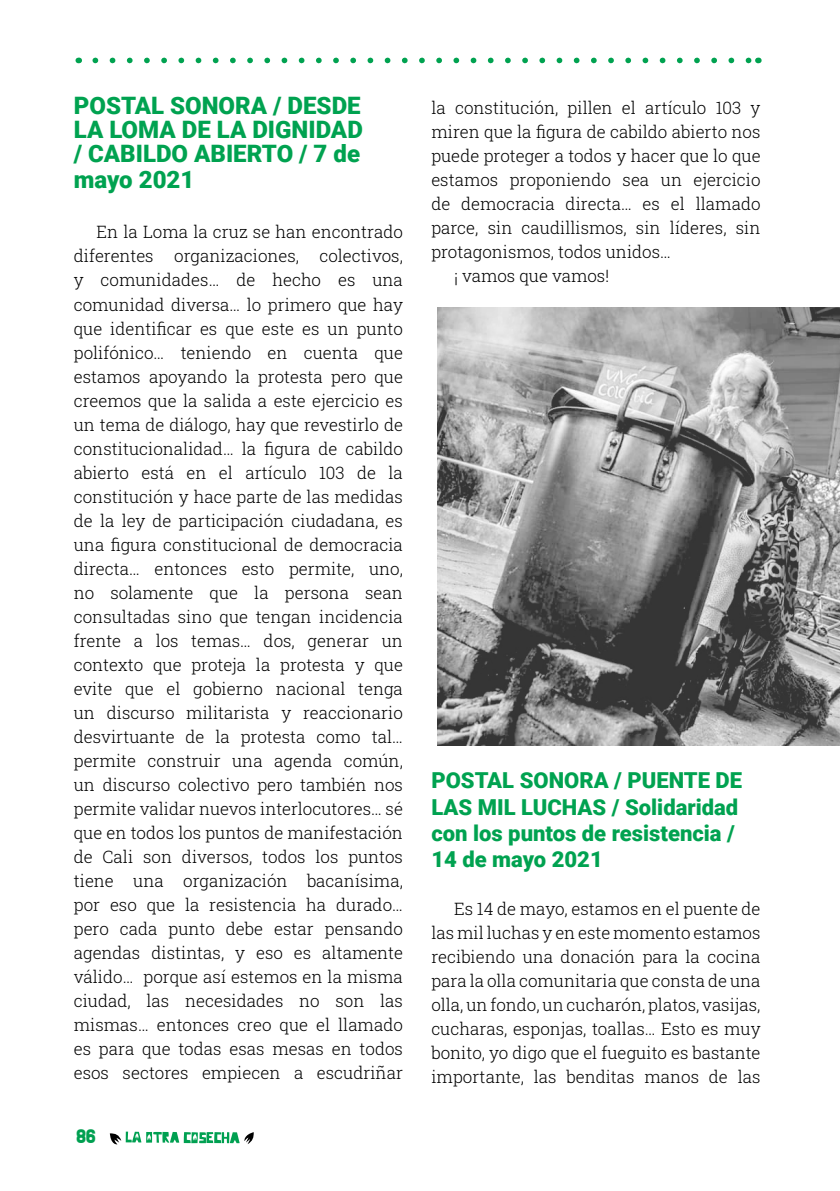
<style>
.page{position:relative;width:840px;height:1191px;background:#fff}
.page>*{position:absolute;margin:0;border:0;box-sizing:border-box;transform-origin:0 0}
.t1{font:900 24px/24.6px "Roboto";color:#00a250;text-align:justify}
.t2{font:900 22px/26px "Roboto";color:#00a250}
.t3{font:20px "The 27 Club";color:#00a051}
.t4{font:300 17px/24px "Roboto Slab";color:#000;text-align:justify}
</style>
<div class="page">
<svg style="left:95px;top:58px;width:654px;height:5px"></svg>
<svg style="left:110px;top:1131px;width:144px;height:13px"></svg>
<img style="left:437px;top:308px;width:402px;height:438px">
<h1 class="t1" style="left:74px;top:93px;width:290px">POSTAL SONORA / DESDE LA LOMA DE LA DIGNIDAD / CABILDO ABIERTO / 7 de mayo 2021</h1>
<p class="t4" style="left:74px;top:220px;width:330px;text-indent:23px">En la Loma la cruz se han encontrado diferentes organizaciones, colectivos, y comunidades… de hecho es una comunidad diversa… lo primero que hay que identificar es que este es un punto polifónico… teniendo en cuenta que estamos apoyando la protesta pero que creemos que la salida a este ejercicio es un tema de diálogo, hay que revestirlo de constitucionalidad… la figura de cabildo abierto está en el artículo 103 de la constitución y hace parte de las medidas de la ley de participación ciudadana, es una figura constitucional de democracia directa… entonces esto permite, uno, no solamente que la persona sean consultadas sino que tengan incidencia frente a los temas… dos, generar un contexto que proteja la protesta y que evite que el gobierno nacional tenga un discurso militarista y reaccionario desvirtuante de la protesta como tal… permite construir una agenda común, un discurso colectivo pero también nos permite validar nuevos interlocutores… sé que en todos los puntos de manifestación de Cali son diversos, todos los puntos tiene una organización bacanísima, por eso que la resistencia ha durado… pero cada punto debe estar pensando agendas distintas, y eso es altamente válido… porque así estemos en la misma ciudad, las necesidades no son las mismas… entonces creo que el llamado es para que todas esas mesas en todos esos sectores empiecen a escudriñar</p>
<p class="t3" style="left:77px;top:1127px;width:21px">86</p>
<p class="t4" style="left:431px;top:96px;width:330px">la constitución, pillen el artículo 103 y</p>
<p class="t4" style="left:431px;top:120px;width:330px">miren que la figura de cabildo abierto nos</p>
<p class="t4" style="left:431px;top:144px;width:330px">puede proteger a todos y hacer que lo que</p>
<p class="t4" style="left:431px;top:168px;width:330px">estamos proponiendo sea un ejercicio</p>
<p class="t4" style="left:431px;top:192px;width:330px">de democracia directa… es el llamado</p>
<p class="t4" style="left:431px;top:216px;width:330px">parce, sin caudillismos, sin líderes, sin</p>
<p class="t4" style="left:431px;top:240px;width:241px">protagonismos, todos unidos…</p>
<p class="t4" style="left:454px;top:264px;width:157px">¡ vamos que vamos!</p>
<p class="t2" style="left:431px;top:767px;width:312px">POSTAL SONORA / PUENTE DE<br>LAS MIL LUCHAS / Solidaridad con los puntos de resistencia /<br>14 de mayo 2021</p>
<p class="t4" style="left:431px;top:896px;width:330px;text-indent:23px">Es 14 de mayo, estamos en el puente de las mil luchas y en este momento estamos recibiendo una donación para la cocina para la olla comunitaria que consta de una olla, un fondo, un cucharón, platos, vasijas, cucharas, esponjas, toallas… Esto es muy bonito, yo digo que el fueguito es bastante importante, las benditas manos de las</p>
</div>
